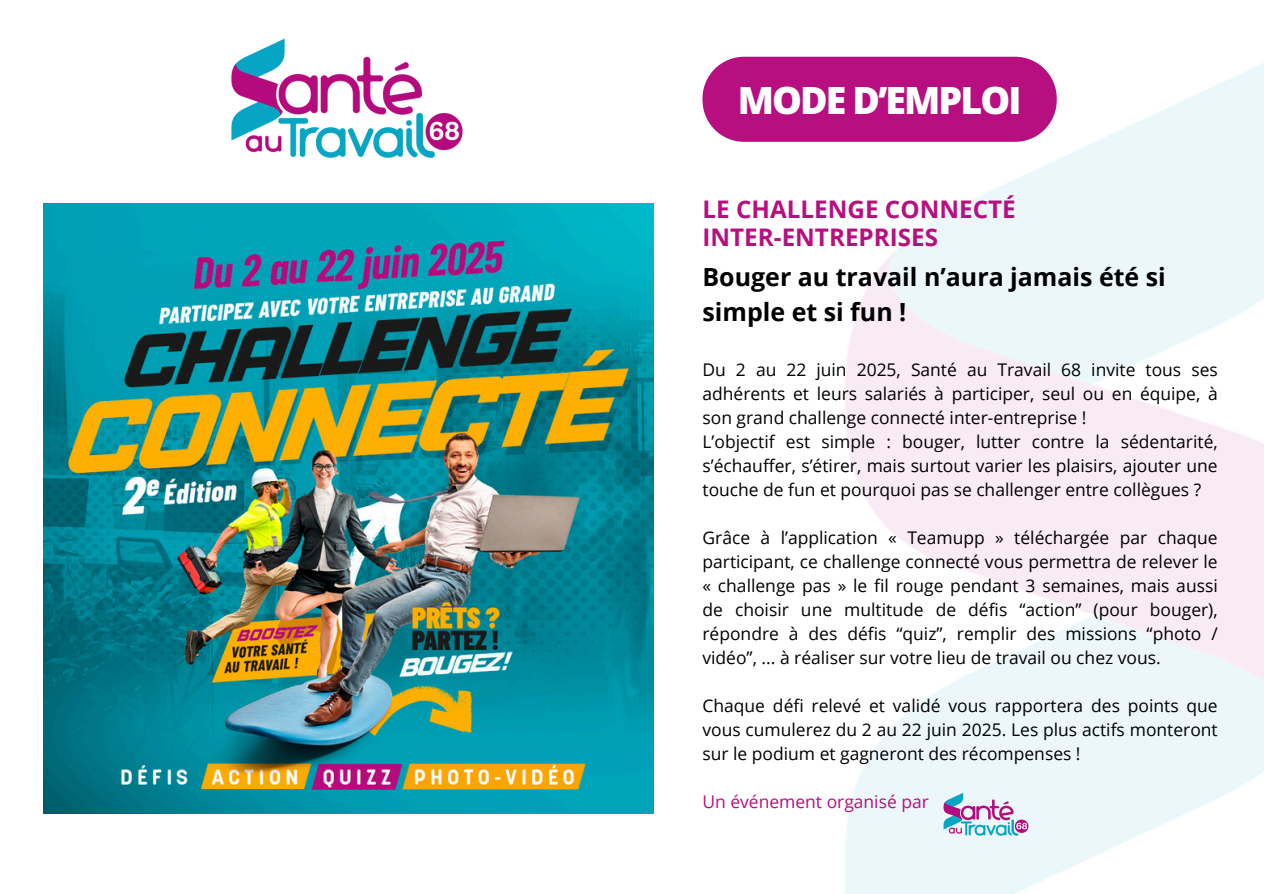
<style>
.page{position:relative;width:1264px;height:894px;background:#fff}
.page>*{position:absolute;margin:0;border:0;box-sizing:border-box;transform-origin:0 0}
.t1{font:800 37.5px "Open Sans";letter-spacing:-.05em;color:#fff}
.t2{font:700 24.9px/34.7px "Open Sans";color:#000}
.t3{font:700 24.3px/28.5px "Open Sans";color:#b70f7f}
.t4{font:17.4px/24px "Open Sans";color:#000;text-align:justify}
.t5{font:17.4px "Open Sans";color:#b70f7f}
</style>
<div class="page">
<img style="left:773px;top:56px;width:490px;height:837px">
<div style="left:702px;top:57px;width:354px;height:85px;background:#b70f7f"></div>
<img style="left:939px;top:778px;width:93px;height:69px">
<img style="left:231px;top:38px;width:232px;height:120px">
<img style="left:43px;top:203px;width:610px;height:610px">
<p class="t1" style="left:737px;top:74px;width:285px">MODE D’EMPLOI</p>
<p class="t3" style="left:702px;top:194px;width:315px">LE CHALLENGE CONNECTÉ<br>INTER-ENTREPRISES</p>
<p class="t2" style="left:702px;top:259px;width:465px">Bouger au travail n’aura jamais été si simple et si fun !</p>
<p class="t4" style="left:702px;top:357px;width:517px">Du 2 au 22 juin 2025, Santé au Travail 68 invite tous ses adhérents et leurs salariés à participer, seul ou en équipe, à son grand challenge connecté inter-entreprise !</p>
<p class="t4" style="left:702px;top:429px;width:517px">L’objectif est simple : bouger, lutter contre la sédentarité, s’échauffer, s’étirer, mais surtout varier les plaisirs, ajouter une touche de fun et pourquoi pas se challenger entre collègues ?</p>
<h1 class="t4" style="left:702px;top:525px;width:517px">Grâce à l’application « Teamupp » téléchargée par chaque participant, ce challenge connecté vous permettra de relever le « challenge pas » le fil rouge pendant 3 semaines, mais aussi de choisir une multitude de défis “action” (pour bouger), répondre à des défis “quiz”, remplir des missions “photo / vidéo”, ... à réaliser sur votre lieu de travail ou chez vous.</h1>
<h2 class="t4" style="left:702px;top:693px;width:517px">Chaque défi relevé et validé vous rapportera des points que vous cumulerez du 2 au 22 juin 2025. Les plus actifs monteront sur le podium et gagneront des récompenses !</h2>
<h3 class="t5" style="left:702px;top:789px;width:228px">Un événement organisé par</h3>
</div>
